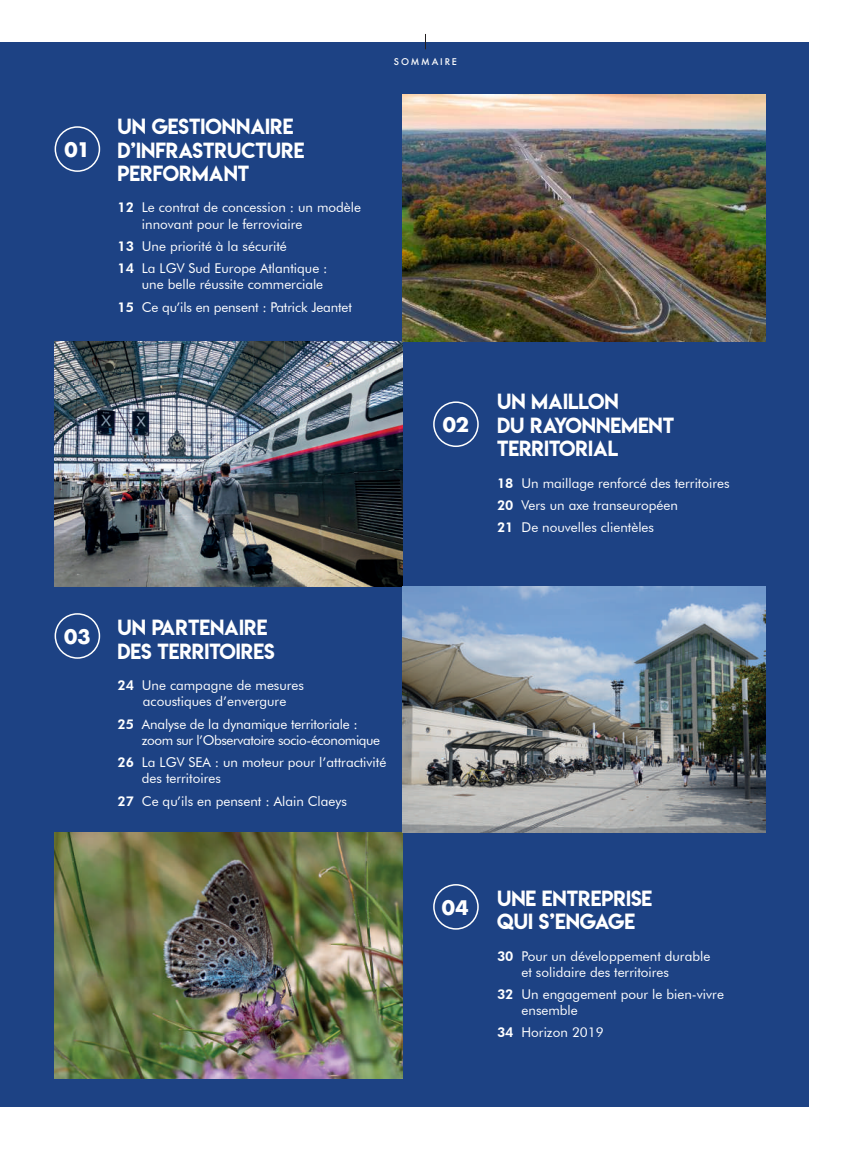
<style>
.page{position:relative;width:851px;height:1149px;background:#fff}
.page>*{position:absolute;margin:0;border:0;box-sizing:border-box;transform-origin:0 0}
.t1{font:19.5px/23.4px "Lemon Milk";color:#fff}
.t2{font:700 19.5px "Futura";color:#fff}
.t3{font:13.5px/16.2px "Futura BT";color:#fff}
.t4{font:13.5px/16.2px "Futura BT";letter-spacing:-.03em;color:#fff}
.t5{font:500 9px "Futura";letter-spacing:.2em;color:#fff}
.s1{font-weight:800}
</style>
<div class="page">
<div style="left:0;top:42px;width:808px;height:1064px;background:#1d4284"></div>
<img style="left:54px;top:341px;width:349px;height:245px">
<img style="left:54px;top:832px;width:349px;height:245px">
<img style="left:403px;top:586px;width:362px;height:246px">
<div style="left:55px;top:126px;width:45px;height:46px;border:2px solid #fff;border-radius:50%"></div>
<div style="left:433px;top:401px;width:45px;height:46px;border:2px solid #fff;border-radius:50%"></div>
<div style="left:433px;top:883px;width:45px;height:46px;border:2px solid #fff;border-radius:50%"></div>
<div style="left:55px;top:613px;width:45px;height:45px;border:2px solid #fff;border-radius:50%"></div>
<svg style="left:425px;top:34px;width:1px;height:15px"></svg>
<img style="left:403px;top:94px;width:362px;height:247px">
<h1 class="t2" style="left:65px;top:136px;width:27px">01</h1>
<h1 class="t1" style="left:117px;top:115px;width:188px">UN GESTIONNAIRE<br>D’INFRASTRUCTURE<br>PERFORMANT</h1>
<p class="t3" style="left:142px;top:199px;width:221px;text-indent:-25px"><span class="s1">12</span> Le contrat de concession : un modèle innovant pour le ferroviaire</p>
<p class="t3" style="left:117px;top:235px;width:212px;line-height:22.2px"><span class="s1">13</span> Une priorité à la sécurité<br><span class="s1">14</span> La LGV Sud Europe Atlantique :</p>
<p class="t3" style="left:117px;top:273px;width:236px;line-height:22.2px;text-align:center">une belle réussite commerciale<br><span class="s1">15</span> Ce qu’ils en pensent : Patrick Jeantet</p>
<p class="t5" style="left:394px;top:56px;width:63px">S OMMA IRE</p>
<h1 class="t2" style="left:442px;top:411px;width:28px">02</h1>
<h1 class="t1" style="left:497px;top:389px;width:179px">UN MAILLON<br>DU RAYONNEMENT<br>TERRITORIAL</h1>
<p class="t3" style="left:497px;top:471px;width:234px;line-height:22.2px"><span class="s1">18</span> Un maillage renforcé des territoires<br><span class="s1">20</span> Vers un axe transeuropéen<br><span class="s1">21</span> De nouvelles clientèles</p>
<h1 class="t2" style="left:64px;top:622px;width:28px">03</h1>
<h1 class="t1" style="left:117px;top:615px;width:159px">UN PARTENAIRE<br>DES TERRITOIRES</h1>
<p class="t3" style="left:117px;top:676px;width:188px;text-align:center"><span class="s1">24</span> Une campagne de mesures acoustiques d’envergure</p>
<p class="t4" style="left:142px;top:715px;width:240px;text-indent:-24px"><span class="s1">25</span> Analyse de la dynamique territoriale : zoom sur l’Observatoire socio-économique</p>
<p class="t3" style="left:142px;top:754px;width:246px;text-indent:-25px"><span class="s1">26</span> La LGV SEA : un moteur pour l’attractivité des territoires</p>
<p class="t3" style="left:117px;top:792px;width:231px"><span class="s1">27</span> Ce qu’ils en pensent : Alain Claeys</p>
<h1 class="t2" style="left:441px;top:893px;width:29px">04</h1>
<h1 class="t1" style="left:497px;top:885px;width:157px">UNE ENTREPRISE<br>QUI S’ENGAGE</h1>
<p class="t3" style="left:521px;top:947px;width:190px;text-indent:-25px"><span class="s1">30</span> Pour un développement durable et solidaire des territoires</p>
<p class="t3" style="left:521px;top:985px;width:204px;text-indent:-25px"><span class="s1">32</span> Un engagement pour le bien-vivre ensemble</p>
<p class="t3" style="left:497px;top:1024px;width:108px"><span class="s1">34</span> Horizon 2019</p>
</div>
